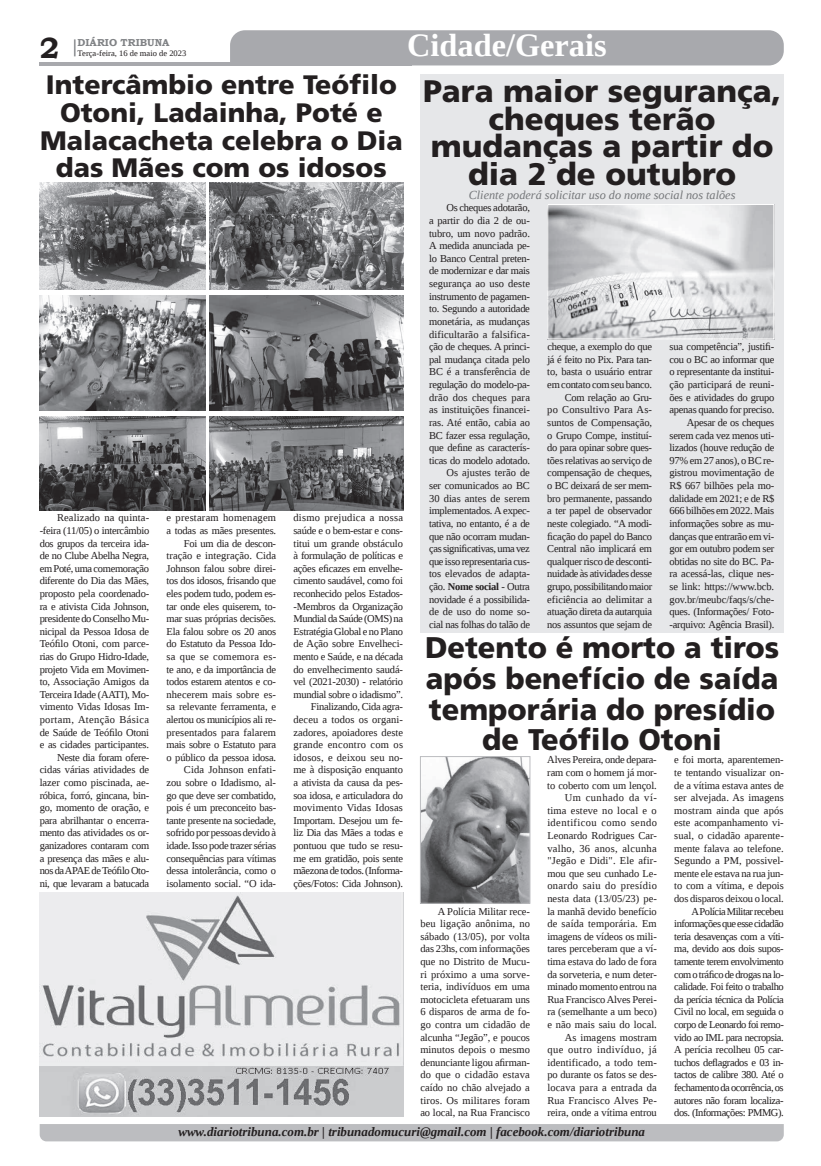
<style>
.page{position:relative;width:821px;height:1166px;background:#fff}
.page>*{position:absolute;margin:0;border:0;box-sizing:border-box;transform-origin:0 0}
.t1{font:700 32.38px "Liberation Serif";color:#fff}
.t2{font:900 31.15px/27.6px "Frutiger LT Std";color:#231f20;text-align:center}
.t3{font:900 29.84px/30.8px "Frutiger LT Std";color:#231f20;text-align:center}
.t4{font:700 29.31px "Bookman Old Style";color:#231f20}
.t5{font:900 26.69px/27.6px "Frutiger LT Std";color:#231f20;text-align:center}
.t6{font:italic 700 12.95px "Liberation Serif";color:#231f20}
.t7{font:italic 12.25px "Liberation Serif";color:#76787b}
.t8{font:10.5px/12.6px "Liberation Serif";letter-spacing:-.025em;color:#231f20;text-align:right}
.t9{font:700 10.06px "Bookman Old Style";color:#808285}
.t10{font:8.4px "Liberation Serif";color:#231f20}
.s1{font-weight:700}
</style>
<div class="page">
<svg style="left:74px;top:39px;width:2px;height:17px"></svg>
<hr style="left:40px;top:62px;width:372px;height:3px;background:#a8a9ad">
<div style="left:230px;top:30px;width:554px;height:35px;background:#a8a9ad"></div>
<div style="left:40px;top:1124px;width:744px;height:17px;background:#bcbdc0"></div>
<div style="left:420px;top:74px;width:364px;height:558px;background:#e6e7e9"></div>
<img style="left:549px;top:206px;width:223px;height:131px">
<div style="left:547px;top:204px;width:227px;height:135px;border:1px solid #fff"></div>
<img style="left:40px;top:182px;width:165px;height:108px">
<img style="left:210px;top:182px;width:193px;height:108px">
<img style="left:40px;top:295px;width:165px;height:116px">
<img style="left:210px;top:295px;width:193px;height:116px">
<img style="left:40px;top:416px;width:165px;height:94px">
<img style="left:210px;top:416px;width:193px;height:94px">
<img style="left:40px;top:893px;width:363px;height:223px">
<img style="left:422px;top:758px;width:106px;height:144px">
<div style="left:420px;top:756px;width:110px;height:148px;border:1px solid #bcbdc0"></div>
<h1 class="t1" style="left:407px;top:24px;width:201px">Cidade/Gerais</h1>
<h2 class="t2" style="left:423px;top:77px;width:360px">Para maior segurança, cheques terão mudanças a partir do dia 2 de outubro</h2>
<p class="t8" style="left:429px;top:201px;width:102px">Os cheques adotarão,<br>a partir do dia 2 de ou&shy;tubro, um novo padrão.<br>A medida anunciada pe&shy;lo Banco Central preten&shy;de modernizar e dar mais segurança ao uso deste instrumento de pagamen&shy;to. Segundo a autoridade monetária, as mudanças dificultarão a falsifica&shy;ção de cheques. A princi&shy;pal mudança citada pelo<br>BC é a transferência de regulação do modelo-pa&shy;drão dos cheques para as instituições financei&shy;ras. Até então, cabia ao<br>BC fazer essa regulação, que define as caracterís&shy;ticas do modelo adotado.<br>Os ajustes terão de<br>ser comunicados ao BC<br>30 dias antes de serem implementados. A expec&shy;tativa, no entanto, é a de que não ocorram mudan&shy;ças significativas, uma vez que isso representaria cus&shy;tos elevados de adapta&shy;ção. <span class="s1">Nome social</span> - Outra novidade é a possibilida&shy;de de uso do nome so&shy;cial nas folhas do talão de</p>
<p class="t9" style="left:78px;top:35px;width:93px">DIÁRIO TRIBUNA</p>
<h3 class="t4" style="left:40px;top:27px;width:21px">2</h3>
<p class="t10" style="left:78px;top:48px;width:110px">Terça-feira, 16 de maio de 2023</p>
<h3 class="t5" style="left:40px;top:71px;width:364px">Intercâmbio entre Teófilo<br>Otoni, Ladainha, Poté e<br>Malacacheta celebra o Dia das Mães com os idosos</h3>
<p class="t7" style="left:469px;top:186px;width:268px">Cliente poderá solicitar uso do nome social nos talões</p>
<p class="t8" style="left:547px;top:340px;width:106px">cheque, a exemplo do que já é feito no Pix. Para tan&shy;to, basta o usuário entrar em contato com seu banco.<br>Com relação ao Gru-<br>po Consultivo Para As&shy;suntos de Compensação, o Grupo Compe, instituí&shy;do para opinar sobre ques&shy;tões relativas ao serviço de compensação de cheques, o BC deixará de ser mem&shy;bro permanente, passando a ter papel de observador neste colegiado. “A modi&shy;ficação do papel do Banco<br>Central não implicará em qualquer risco de desconti&shy;nuidade às atividades desse grupo, possibilitando maior eficiência ao delimitar a atuação direta da autarquia nos assuntos que sejam de</p>
<p class="t8" style="left:670px;top:340px;width:106px">sua competência”, justifi&shy;cou o BC ao informar que o representante da institui&shy;ção participará de reuni&shy;ões e atividades do grupo apenas quando for preciso.<br>Apesar de os cheques serem cada vez menos uti&shy;lizados (houve redução de<br>97% em 27 anos), o BC re&shy;gistrou movimentação de<br>R$ 667 bilhões pela mo&shy;dalidade em 2021; e de R$<br>666 bilhões em 2022. Mais informações sobre as mu&shy;danças que entrarão em vi&shy;gor em outubro podem ser obtidas no site do BC. Pa&shy;ra acessá-las, clique nes&shy;se link: https://www.bcb. gov.br/meubc/faqs/s/che&shy;ques. (Informações/ Foto--arquivo: Agência Brasil).</p>
<p class="t8" style="left:40px;top:511px;width:111px">Realizado na quinta--feira (11/05) o intercâmbio dos grupos da terceira ida&shy;de no Clube Abelha Negra, em Poté, uma comemoração diferente do Dia das Mães, proposto pela coordenado&shy;ra e ativista Cida Johnson, presidente do Conselho Mu&shy;nicipal da Pessoa Idosa de<br>Teófilo Otoni, com parce&shy;rias do Grupo Hidro-Idade, projeto Vida em Movimen&shy;to, Associação Amigos da<br>Terceira Idade (AATI), Mo&shy;vimento Vidas Idosas Im&shy;portam, Atenção Básica de Saúde de Teófilo Otoni e as cidades participantes.<br>Neste dia foram ofere&shy;cidas várias atividades de lazer como piscinada, ae&shy;róbica, forró, gincana, bin&shy;go, momento de oração, e para abrilhantar o encerra&shy;mento das atividades os or&shy;ganizadores contaram com a presença das mães e alu&shy;nos da APAE de Teófilo Oto&shy;ni, que levaram a batucada</p>
<p class="t8" style="left:167px;top:511px;width:111px">e prestaram homenagem a todas as mães presentes.<br>Foi um dia de descon&shy;tração e integração. Cida<br>Johnson falou sobre direi&shy;tos dos idosos, frisando que eles podem tudo, podem es&shy;tar onde eles quiserem, to&shy;mar suas próprias decisões.<br>Ela falou sobre os 20 anos do Estatuto da Pessoa Ido&shy;sa que se comemora es&shy;te ano, e da importância de todos estarem atentos e co&shy;nhecerem mais sobre es&shy;sa relevante ferramenta, e alertou os municípios ali re&shy;presentados para falarem mais sobre o Estatuto para o público da pessoa idosa.<br>Cida Johnson enfati&shy;zou sobre o Idadismo, al&shy;go que deve ser combatido, pois é um preconceito bas&shy;tante presente na sociedade, sofrido por pessoas devido à idade. Isso pode trazer sérias consequências para vítimas dessa intolerância, como o isolamento social. “O ida-</p>
<p class="t8" style="left:294px;top:511px;width:111px">dismo prejudica a nossa saúde e o bem-estar e cons&shy;titui um grande obstáculo à formulação de políticas e ações eficazes em envelhe&shy;cimento saudável, como foi reconhecido pelos Estados--Membros da Organização<br>Mundial da Saúde (OMS) na<br>Estratégia Global e no Plano de Ação sobre Envelheci&shy;mento e Saúde, e na década do envelhecimento saudá&shy;vel (2021-2030) - relatório mundial sobre o idadismo”.<br>Finalizando, Cida agra&shy;deceu a todos os organi&shy;zadores, apoiadores deste grande encontro com os idosos, e deixou seu no&shy;me à disposição enquanto a ativista da causa da pes&shy;soa idosa, e articuladora do movimento Vidas Idosas<br>Importam. Desejou um fe&shy;liz Dia das Mães a todas e pontuou que tudo se resu&shy;me em gratidão, pois sente mãezona de todos. (Informa&shy;ções/Fotos: Cida Johnson).</p>
<h3 class="t3" style="left:425px;top:632px;width:356px">Detento é morto a tiros após benefício de saída temporária do presídio de Teófilo Otoni</h3>
<p class="t8" style="left:547px;top:753px;width:111px">Alves Pereira, onde depara&shy;ram com o homem já mor&shy;to coberto com um lençol.<br>Um cunhado da ví&shy;tima esteve no local e o identificou como sendo<br>Leonardo Rodrigues Car&shy;valho, 36 anos, alcunha "Jegão e Didi". Ele afir&shy;mou que seu cunhado Le&shy;onardo saiu do presídio nesta data (13/05/23) pe&shy;la manhã devido benefício de saída temporária. Em imagens de vídeos os mili&shy;tares perceberam que a ví&shy;tima estava do lado de fora da sorveteria, e num deter&shy;minado momento entrou na<br>Rua Francisco Alves Perei&shy;ra (semelhante a um beco) e não mais saiu do local.<br>As imagens mostram que outro indivíduo, já identificado, a todo tem&shy;po durante os fatos se des&shy;locava para a entrada da<br>Rua Francisco Alves Pe&shy;reira, onde a vítima entrou</p>
<p class="t8" style="left:674px;top:753px;width:111px">e foi morta, aparentemen&shy;te tentando visualizar on&shy;de a vítima estava antes de ser alvejada. As imagens mostram ainda que após este acompanhamento vi&shy;sual, o cidadão aparente&shy;mente falava ao telefone.<br>Segundo a PM, possivel&shy;mente ele estava na rua jun&shy;to com a vítima, e depois dos disparos deixou o local.<br>A Polícia Militar recebeu informações que esse cidadão teria desavenças com a víti&shy;ma, devido aos dois supos&shy;tamente terem envolvimento com o tráfico de drogas na lo&shy;calidade. Foi feito o trabalho da perícia técnica da Polícia<br>Civil no local, em seguida o corpo de Leonardo foi remo&shy;vido ao IML para necropsia.<br>A perícia recolheu 05 car&shy;tuchos deflagrados e 03 in&shy;tactos de calibre 380. Até o fechamento da ocorrência, os autores não foram localiza&shy;dos. (Informações: PMMG).</p>
<p class="t8" style="left:420px;top:905px;width:111px;text-align:justify;text-indent:17px">A Polícia Militar rece&shy;beu ligação anônima, no sábado (13/05), por volta das 23hs, com informações que no Distrito de Mucu&shy;ri próximo a uma sorve&shy;teria, indivíduos em uma motocicleta efetuaram uns 6 disparos de arma de fo&shy;go contra um cidadão de alcunha “Jegão”, e poucos minutos depois o mesmo denunciante ligou afirman&shy;do que o cidadão estava caído no chão alvejado a tiros. Os militares foram ao local, na Rua Francisco</p>
<p class="t6" style="left:178px;top:1123px;width:468px">www.diariotribuna.com.br | tribunadomucuri@gmail.com | facebook.com/diariotribuna</p>
</div>
